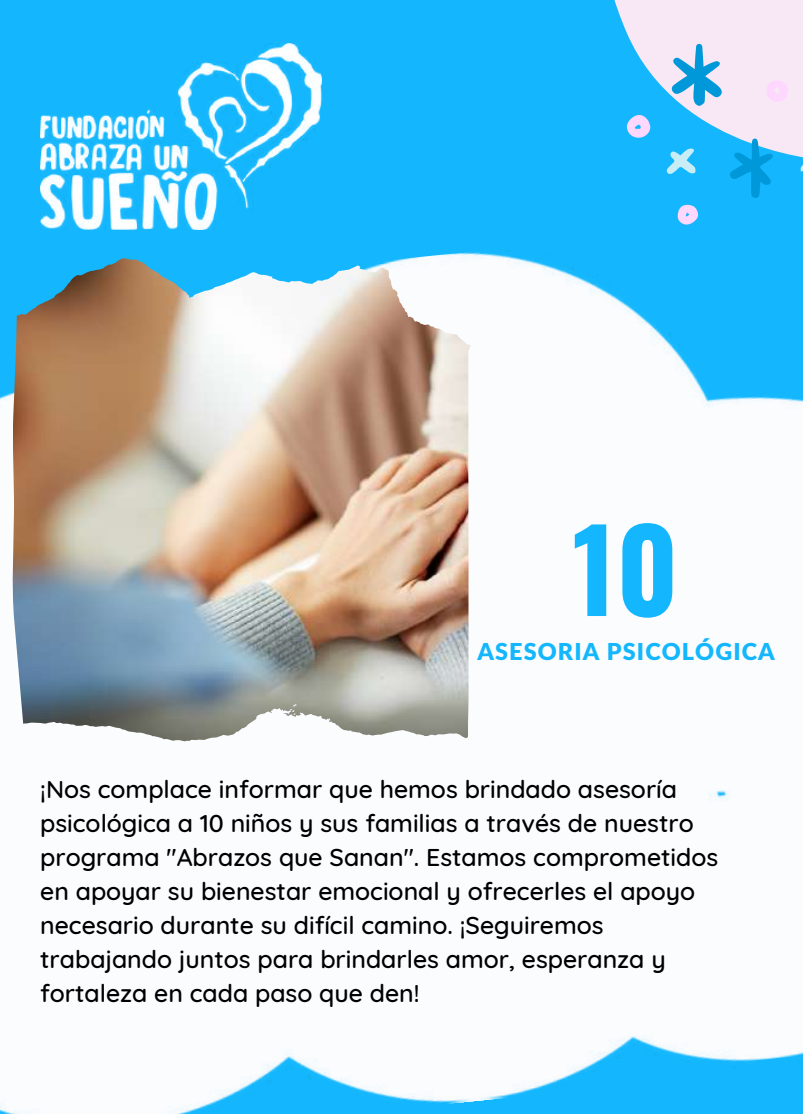
<style>
.page{position:relative;width:803px;height:1114px;background:#fff}
.page>*{position:absolute;margin:0;border:0;box-sizing:border-box;transform-origin:0 0}
.t1{font:700 113px "Oswald";color:#14b7fd}
.t2{font:500 24.75px/34px "Quicksand";color:#000}
.t3{font:900 23.25px "Lato Latin";letter-spacing:.045em;color:#14b7fd}
</style>
<div class="page">
<div style="left:0;top:0;width:802px;height:1114px;background:#14b7fd"></div>
<img style="left:40px;top:43px;width:281px;height:138px">
<img style="left:0;top:181px;width:802px;height:933px">
<svg style="left:614px;top:0;width:188px;height:173px;fill:#f8e7f5"></svg>
<svg style="left:800px;top:149px;width:2px;height:24px"></svg>
<svg style="left:671px;top:43px;width:51px;height:63px;background:#8cc5e9"></svg>
<svg style="left:729px;top:138px;width:44px;height:60px"></svg>
<svg style="left:666px;top:148px;width:29px;height:26px"></svg>
<svg style="left:627px;top:115px;width:23px;height:23px"></svg>
<svg style="left:766px;top:80px;width:22px;height:22px"></svg>
<svg style="left:677px;top:204px;width:21px;height:21px"></svg>
<img style="left:150px;top:265px;width:321px;height:80px">
<h1 class="t1" style="left:572px;top:481px;width:108px">10</h1>
<p class="t3" style="left:477px;top:641px;width:299px">ASESORIA PSICOLÓGICA</p>
<p class="t2" style="left:40px;top:772px;width:679px">¡Nos complace informar que hemos brindado asesoría psicológica a 10 niños y sus familias a través de nuestro programa "Abrazos que Sanan". Estamos comprometidos en apoyar su bienestar emocional y ofrecerles el apoyo necesario durante su difícil camino. ¡Seguiremos trabajando juntos para brindarles amor, esperanza y fortaleza en cada paso que den!</p>
</div>
